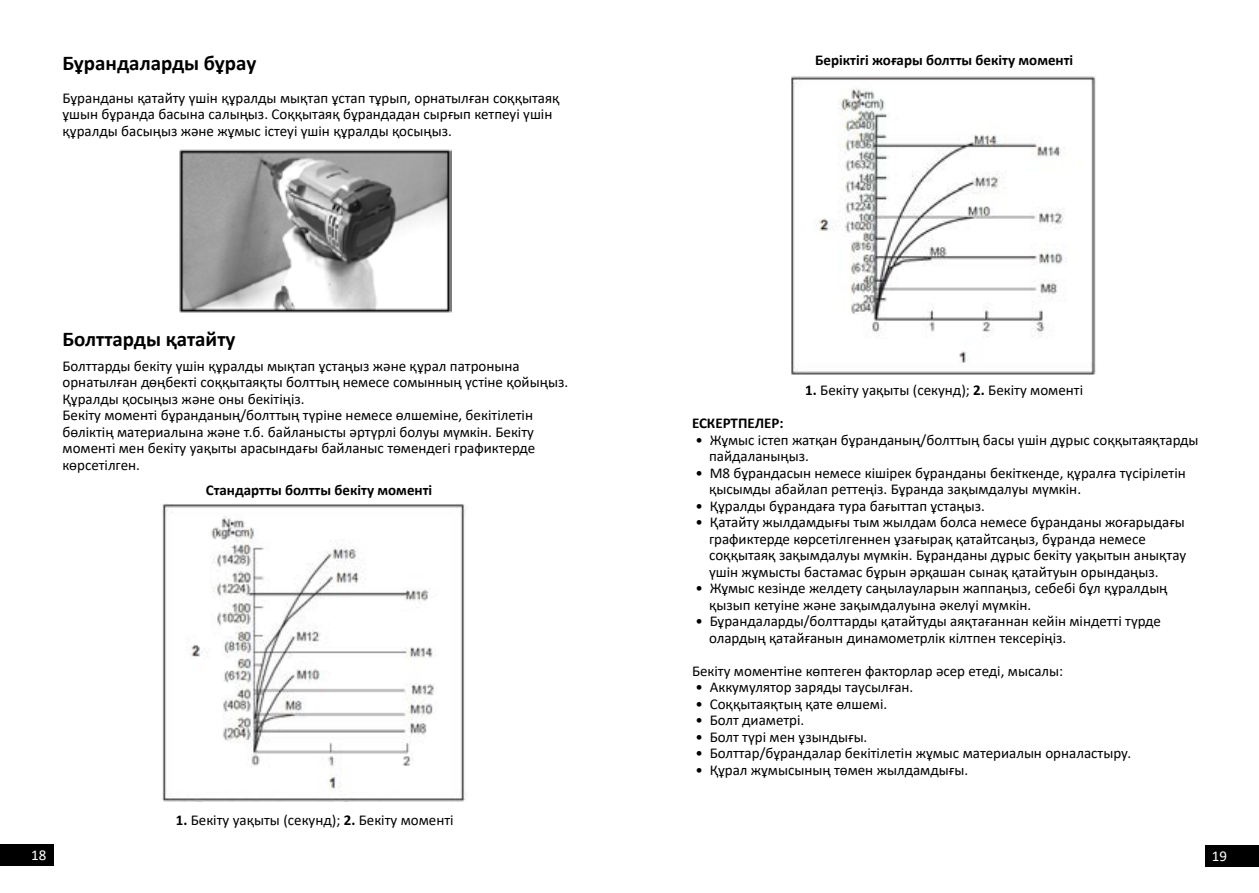
<style>
.page{position:relative;width:1259px;height:893px;background:#fff}
.page>*{position:absolute;margin:0;border:0;box-sizing:border-box;transform-origin:0 0}
.t1{font:700 21px "Calibri";color:#000}
.t2{font:15px/16.5px "Calibri";color:#000}
.t3{font:700 15px "Calibri";color:#000}
.t4{font:15px "Calibri";color:#fff}
.s1{font-weight:700}
</style>
<div class="page">
<div style="left:0;top:844px;width:54px;height:21px;background:#000"></div>
<div style="left:1205px;top:845px;width:53px;height:21px;background:#000"></div>
<img style="left:179px;top:149px;width:272px;height:163px">
<img style="left:162px;top:504px;width:304px;height:297px">
<img style="left:791px;top:76px;width:305px;height:299px">
<h1 class="t1" style="left:63px;top:48px;width:195px">Бұрандаларды бұрау</h1>
<p class="t2" style="left:63px;top:89px;width:498px">Бұранданы қатайту үшін құралды мықтап ұстап тұрып, орнатылған соққытаяқ ұшын бұранда басына салыңыз. Соққытаяқ бұрандадан сырғып кетпеуі үшін құралды басыңыз және жұмыс істеуі үшін құралды қосыңыз.</p>
<h1 class="t1" style="left:63px;top:324px;width:174px">Болттарды қатайту</h1>
<p class="t2" style="left:63px;top:357px;width:507px">Болттарды бекіту үшін құралды мықтап ұстаңыз және құрал патронына орнатылған дөңбекті соққытаяқты болттың немесе сомынның үстіне қойыңыз.<br>Құралды қосыңыз және оны бекітіңіз.<br>Бекіту моменті бұранданың/болттың түріне немесе өлшеміне, бекітілетін бөліктің материалына және т.б. байланысты әртүрлі болуы мүмкін. Бекіту моменті мен бекіту уақыты арасындағы байланыс төмендегі графиктерде көрсетілген.</p>
<p class="t3" style="left:206px;top:479px;width:228px">Стандартты болтты бекіту моменті</p>
<p class="t2" style="left:176px;top:811px;width:279px"><span class="s1">1.</span> Бекіту уақыты (секунд); <span class="s1">2.</span> Бекіту моменті</p>
<p class="t3" style="left:815px;top:50px;width:260px">Беріктігі жоғары болтты бекіту моменті</p>
<p class="t2" style="left:805px;top:382px;width:279px"><span class="s1">1.</span> Бекіту уақыты (секунд); <span class="s1">2.</span> Бекіту моменті</p>
<p class="t3" style="left:692px;top:413px;width:93px">ЕСКЕРТПЕЛЕР:</p>
<p class="t2" style="left:709px;top:431px;width:491px;text-indent:-14px">• Жұмыс істеп жатқан бұранданың/болттың басы үшін дұрыс соққытаяқтарды пайдаланыңыз.</p>
<p class="t2" style="left:709px;top:464px;width:478px;text-indent:-14px">• M8 бұрандасын немесе кішірек бұранданы бекіткенде, құралға түсірілетін қысымды абайлап реттеңіз. Бұранда зақымдалуы мүмкін.</p>
<p class="t2" style="left:695px;top:497px;width:291px">• Құралды бұрандаға тура бағыттап ұстаңыз.</p>
<p class="t2" style="left:709px;top:514px;width:479px;text-indent:-14px">• Қатайту жылдамдығы тым жылдам болса немесе бұранданы жоғарыдағы графиктерде көрсетілгеннен ұзағырақ қатайтсаңыз, бұранда немесе соққытаяқ зақымдалуы мүмкін. Бұранданы дұрыс бекіту уақытын анықтау үшін жұмысты бастамас бұрын әрқашан сынақ қатайтуын орындаңыз.</p>
<p class="t2" style="left:709px;top:580px;width:460px;text-indent:-14px">• Жұмыс кезінде желдету саңылауларын жаппаңыз, себебі бұл құралдың қызып кетуіне және зақымдалуына әкелуі мүмкін.</p>
<p class="t2" style="left:709px;top:613px;width:453px;text-indent:-14px">• Бұрандаларды/болттарды қатайтуды аяқтағаннан кейін міндетті түрде олардың қатайғанын динамометрлік кілтпен тексеріңіз.</p>
<p class="t2" style="left:692px;top:662px;width:373px">Бекіту моментіне көптеген факторлар әсер етеді, мысалы:</p>
<p class="t2" style="left:695px;top:679px;width:219px">• Аккумулятор заряды таусылған.</p>
<p class="t2" style="left:695px;top:695px;width:193px">• Соққытаяқтың қате өлшемі.</p>
<p class="t2" style="left:695px;top:712px;width:110px">• Болт диаметрі.</p>
<p class="t2" style="left:695px;top:728px;width:173px">• Болт түрі мен ұзындығы.</p>
<p class="t2" style="left:695px;top:745px;width:437px">• Болттар/бұрандалар бекітілетін жұмыс материалын орналастыру.</p>
<p class="t2" style="left:695px;top:761px;width:274px">• Құрал жұмысының төмен жылдамдығы.</p>
<p class="t4" style="left:31px;top:845px;width:17px">18</p>
<p class="t4" style="left:1211px;top:846px;width:17px">19</p>
</div>
